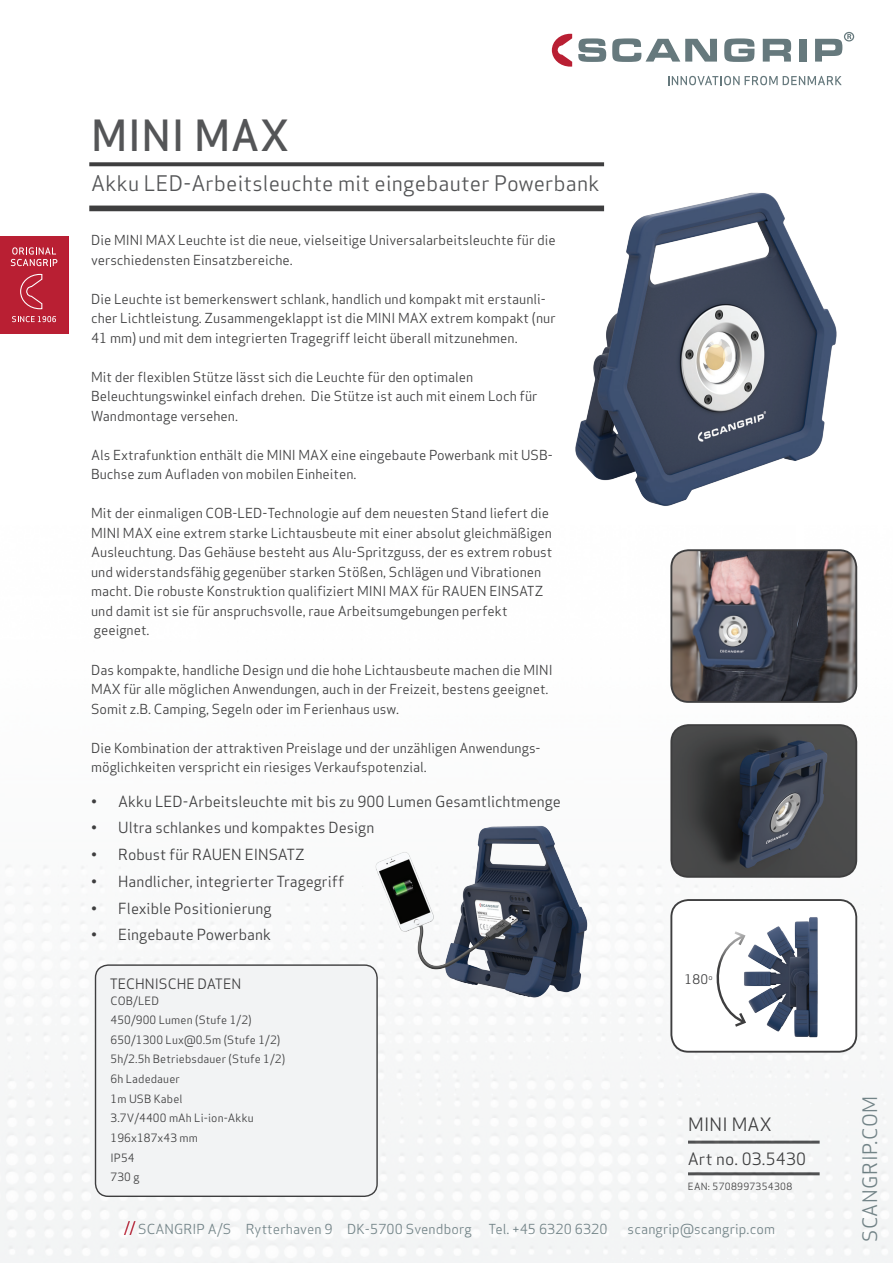
<style>
.page{position:relative;width:893px;height:1263px;background:#fff}
.page>*{position:absolute;margin:0;border:0;box-sizing:border-box;transform-origin:0 0}
.t1{font:500 42px "Apex Sans";letter-spacing:.01em;color:#545557}
.t2{font:21px "Apex Sans";letter-spacing:.01em;color:#545557}
.t3{font:19.5px "Apex Sans";letter-spacing:.03em;color:#66797d}
.t4{font:18px "Apex Sans";letter-spacing:.01em;color:#3e3e3f}
.t5{font:16.65px "Apex Sans";letter-spacing:.01em;color:#3e3e3f}
.t6{font:15px "Apex Sans";color:#3e3e3f}
.t7{font:14.1px "Apex Sans";color:#3e3e3f}
.t8{font:13.5px/19.5px "Apex Sans";color:#3e3e3f}
.t9{font:13.5px "Apex Sans";letter-spacing:.01em;color:#66797d}
.t10{font:12.9px "Apex Sans";color:#3e3e3f}
.vare_nr{font:11.25px/19.6px "Apex Sans";letter-spacing:.01em;color:#3e3e3f}
.t11{font:9.75px "Apex Sans";letter-spacing:.03em;color:#3e3e3f}
</style>
<div class="page">
<div style="left:0;top:236px;width:68px;height:98px;background:#b91f33"></div>
<svg style="left:11px;top:247px;width:46px;height:19px"></svg>
<svg style="left:12px;top:316px;width:44px;height:6px"></svg>
<svg style="left:20px;top:273px;width:23px;height:37px"></svg>
<svg style="left:552px;top:34px;width:20px;height:33px"></svg>
<svg style="left:578px;top:38px;width:28px;height:24px"></svg>
<svg style="left:612px;top:38px;width:105px;height:24px"></svg>
<svg style="left:724px;top:38px;width:30px;height:24px"></svg>
<svg style="left:763px;top:39px;width:28px;height:23px"></svg>
<div style="left:799px;top:39px;width:7px;height:23px;background:#66797d"></div>
<svg style="left:815px;top:34px;width:36px;height:28px"></svg>
<div style="left:844px;top:32px;width:10px;height:10px;border:1px solid #66797d;border-radius:50%"></div>
<svg style="left:668px;top:76px;width:174px;height:9px"></svg>
<img style="left:0;top:549px;width:893px;height:714px">
<div style="left:89px;top:206px;width:515px;height:5px;background:#3e3e3f"></div>
<svg style="left:89px;top:162px;width:515px;height:4px;background:#4c4c4d"></svg>
<img style="left:671px;top:725px;width:185px;height:152px">
<div style="left:670px;top:724px;width:187px;height:154px;border:2px solid #3e3e3f;border-radius:17px"></div>
<img style="left:671px;top:550px;width:185px;height:152px">
<div style="left:670px;top:549px;width:187px;height:154px;border:2px solid #3e3e3f;border-radius:17px"></div>
<div style="left:671px;top:900px;width:185px;height:152px;background:#fff;border-radius:17px"></div>
<img style="left:748px;top:917px;width:70px;height:121px">
<div style="left:670px;top:899px;width:187px;height:154px;border:2px solid #3e3e3f;border-radius:17px"></div>
<svg style="left:716px;top:931px;width:32px;height:96px"></svg>
<img style="left:555px;top:192px;width:282px;height:314px">
<img style="left:353px;top:815px;width:262px;height:213px">
<div style="left:96px;top:965px;width:281px;height:231px;background:#f2f3f4;border-radius:13px"></div>
<div style="left:95px;top:964px;width:283px;height:233px;border:1px solid #3e3e3f;border-radius:13px"></div>
<p class="t1" style="left:91px;top:98px;width:200px">MINI MAX</p>
<p class="t2" style="left:91px;top:166px;width:510px">Akku LED-Arbeitsleuchte mit eingebauter Powerbank</p>
<p class="t8" style="left:91px;top:229px;width:466px">Die MINI MAX Leuchte ist die neue, vielseitige Universalarbeitsleuchte für die verschiedensten Einsatzbereiche.</p>
<p class="t8" style="left:91px;top:288px;width:466px">Die Leuchte ist bemerkenswert schlank, handlich und kompakt mit erstaunli&shy;cher Lichtleistung. Zusammengeklappt ist die MINI MAX extrem kompakt (nur<br>41 mm) und mit dem integrierten Tragegriff leicht überall mitzunehmen.</p>
<p class="t8" style="left:91px;top:366px;width:384px">Mit der flexiblen Stütze lässt sich die Leuchte für den optimalen</p>
<p class="t8" style="left:91px;top:385px;width:448px">Beleuchtungswinkel einfach drehen. Die Stütze ist auch mit einem Loch für<br>Wandmontage versehen.</p>
<p class="t8" style="left:91px;top:444px;width:463px">Als Extrafunktion enthält die MINI MAX eine eingebaute Powerbank mit USB-<br>Buchse zum Aufladen von mobilen Einheiten.</p>
<p class="t8" style="left:91px;top:502px;width:459px">Mit der einmaligen COB-LED-Technologie auf dem neuesten Stand liefert die</p>
<p class="t8" style="left:91px;top:522px;width:463px">MINI MAX eine extrem starke Lichtausbeute mit einer absolut gleichmäßigen Ausleuchtung. Das Gehäuse besteht aus Alu-Spritzguss, der es extrem robust und widerstandsfähig gegenüber starken Stößen, Schlägen und Vibrationen macht. Die robuste Konstruktion qualifiziert MINI MAX für RAUEN EINSATZ und damit ist sie für anspruchsvolle, raue Arbeitsumgebungen perfekt</p>
<p class="t8" style="left:94px;top:619px;width:57px">geeignet.</p>
<p class="t8" style="left:91px;top:658px;width:463px">Das kompakte, handliche Design und die hohe Lichtausbeute machen die MINI<br>MAX für alle möglichen Anwendungen, auch in der Freizeit, bestens geeignet.<br>Somit z.B. Camping, Segeln oder im Ferienhaus usw.</p>
<p class="t8" style="left:91px;top:736px;width:451px">Die Kombination der attraktiven Preislage und der unzähligen Anwendungs&shy;möglichkeiten verspricht ein riesiges Verkaufspotenzial.</p>
<p class="t6" style="left:91px;top:789px;width:471px">• Akku LED-Arbeitsleuchte mit bis zu 900 Lumen Gesamtlichtmenge</p>
<p class="t6" style="left:91px;top:815px;width:285px">• Ultra schlankes und kompaktes Design</p>
<p class="t6" style="left:91px;top:842px;width:215px">• Robust für RAUEN EINSATZ</p>
<p class="t6" style="left:91px;top:869px;width:254px">• Handlicher, integrierter Tragegriff</p>
<p class="t6" style="left:91px;top:896px;width:182px">• Flexible Positionierung</p>
<p class="t6" style="left:91px;top:923px;width:181px">• Eingebaute Powerbank</p>
<p class="t7" style="left:110px;top:972px;width:133px">TECHNISCHE DATEN</p>
<p class="vare_nr" style="left:111px;top:989px;width:176px">COB/LED<br>450/900 Lumen (Stufe 1/2)<br>650/1300 Lux@0.5m (Stufe 1/2)<br>5h/2.5h Betriebsdauer (Stufe 1/2)<br>6h Ladedauer<br>1m USB Kabel<br>3.7V/4400 mAh Li-ion-Akku<br>196x187x43 mm<br>IP54<br>730 g</p>
<p class="t10" style="left:685px;top:968px;width:30px">180<sup>o</sup></p>
<p class="t4" style="left:688px;top:1110px;width:85px">MINI MAX</p>
<p class="t5" style="left:688px;top:1145px;width:120px">Art no. 03.5430</p>
<p class="t11" style="left:688px;top:1178px;width:106px">EAN: 5708997354308</p>
<p class="t9" style="left:138px;top:1218px;width:471px">SCANGRIP A/S Rytterhaven 9 DK-5700 Svendborg Tel. +45 6320 6320</p>
<p class="t9" style="left:628px;top:1218px;width:149px">scangrip@scangrip.com</p>
<p class="t3" style="left:854px;top:1242px;width:148px;rotate:-90deg">SCANGRIP.COM</p>
</div>
